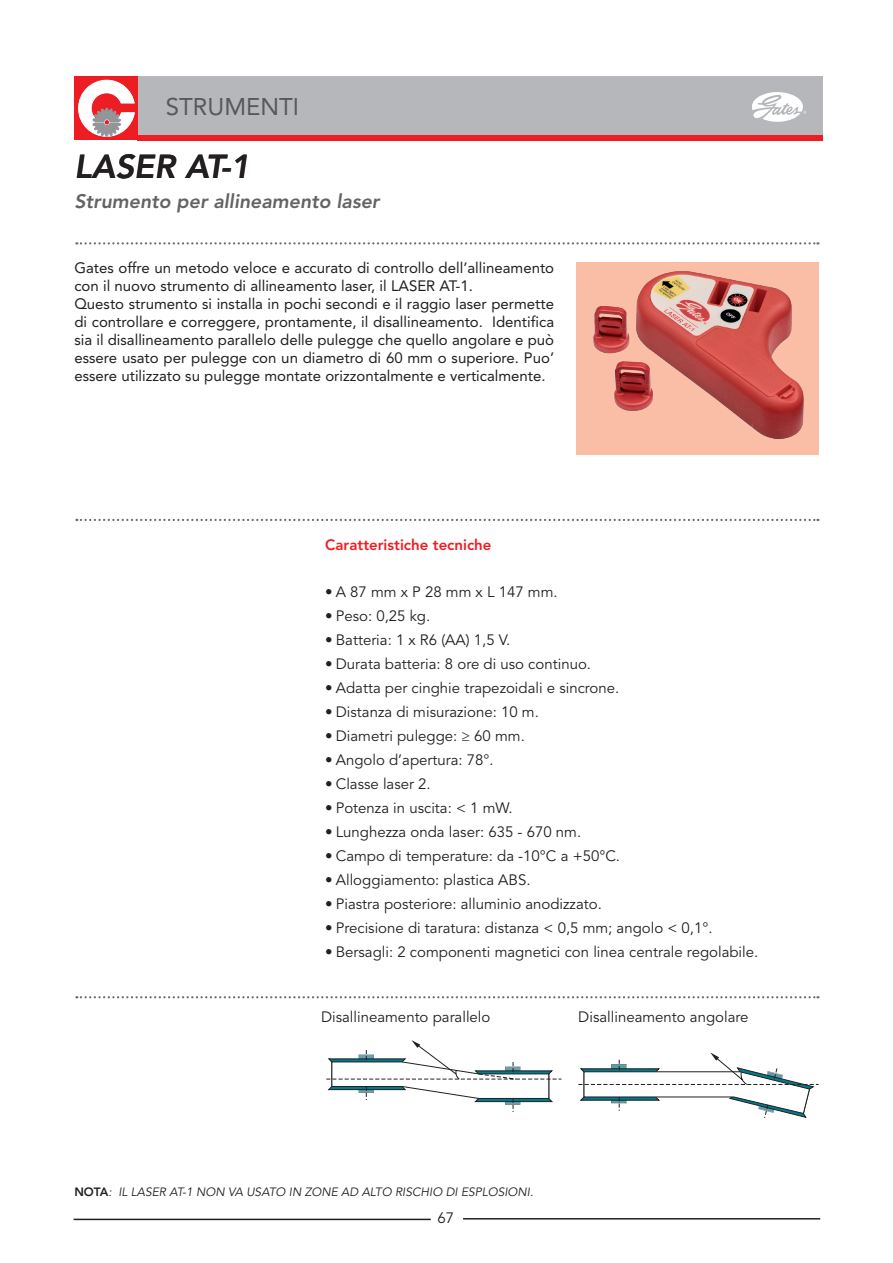
<style>
.page{position:relative;width:893px;height:1263px;background:#fff}
.page>*{position:absolute;margin:0;border:0;box-sizing:border-box;transform-origin:0 0}
.IB__TITLE_PROD{font:italic 800 33px "Avenir LT Std";color:#231f20}
.t1{font:24px "Avenir LT Std";color:#57585a}
.IB__TITLE_PROD_SUB{font:italic 800 19.5px "Avenir LT Std";color:#636366}
.IB__BODY_INDENT{font:15px "Avenir LT Std";color:#231f20}
.IB__BODY_INTRO{font:15px/18px "Avenir LT Std";color:#231f20}
.IB__BODY{font:15px "Avenir LT Std";color:#231f20}
.IB__BODY_TITLE_ALINE{font:800 15px "Avenir LT Std";color:#ee1d23}
.IB__BODY_NOTE{font:italic 12px "Avenir LT Std";color:#231f20}
.s1{font-weight:800;font-style:normal}
</style>
<div class="page">
<svg style="left:76px;top:242px;width:742px;height:2px"></svg>
<svg style="left:76px;top:519px;width:742px;height:2px"></svg>
<svg style="left:76px;top:996px;width:742px;height:2px"></svg>
<img style="left:576px;top:262px;width:243px;height:193px">
<svg style="left:326px;top:1040px;width:235px;height:72px"></svg>
<svg style="left:578px;top:1052px;width:241px;height:66px"></svg>
<hr style="left:74px;top:1219px;width:357px;height:1px;background:#231f20">
<hr style="left:463px;top:1218px;width:357px;height:1px;background:#231f20">
<div style="left:74px;top:77px;width:749px;height:63px;background:#b5b7bb"></div>
<div style="left:74px;top:77px;width:64px;height:63px;background:#ee1d23"></div>
<svg style="left:78px;top:79px;width:57px;height:58px"></svg>
<div style="left:138px;top:135px;width:685px;height:5px;background:#ee1d23"></div>
<svg style="left:752px;top:92px;width:54px;height:30px"></svg>
<p class="t1" style="left:166px;top:93px;width:135px">STRUMENTI</p>
<p class="IB__TITLE_PROD" style="left:74px;top:147px;width:178px">LASER AT-1</p>
<p class="IB__TITLE_PROD_SUB" style="left:74px;top:190px;width:307px">Strumento per allineamento laser</p>
<p class="IB__BODY_INTRO" style="left:74px;top:259px;width:481px">Gates offre un metodo veloce e accurato di controllo dell’allineamento con il nuovo strumento di allineamento laser, il LASER AT-1.</p>
<p class="IB__BODY_INTRO" style="left:74px;top:295px;width:481px;text-align:justify">Questo strumento si installa in pochi secondi e il raggio laser permette di controllare e correggere, prontamente, il disallineamento. Identifica sia il disallineamento parallelo delle pulegge che quello angolare e può essere usato per pulegge con un diametro di 60 mm o superiore. Puo’ essere utilizzato su pulegge montate orizzontalmente e verticalmente.</p>
<p class="IB__BODY_TITLE_ALINE" style="left:325px;top:536px;width:168px">Caratteristiche tecniche</p>
<p class="IB__BODY_INDENT" style="left:325px;top:583px;width:234px">• A 87 mm x P 28 mm x L 147 mm.</p>
<p class="IB__BODY_INDENT" style="left:325px;top:607px;width:106px">• Peso: 0,25 kg.</p>
<p class="IB__BODY_INDENT" style="left:325px;top:631px;width:187px">• Batteria: 1 x R6 (AA) 1,5 V.</p>
<p class="IB__BODY_INDENT" style="left:325px;top:655px;width:267px">• Durata batteria: 8 ore di uso continuo.</p>
<p class="IB__BODY_INDENT" style="left:325px;top:679px;width:296px">• Adatta per cinghie trapezoidali e sincrone.</p>
<p class="IB__BODY_INDENT" style="left:325px;top:703px;width:215px">• Distanza di misurazione: 10 m.</p>
<p class="IB__BODY_INDENT" style="left:325px;top:727px;width:201px">• Diametri pulegge: ≥ 60 mm.</p>
<p class="IB__BODY_INDENT" style="left:325px;top:751px;width:170px">• Angolo d’apertura: 78°.</p>
<p class="IB__BODY_INDENT" style="left:325px;top:775px;width:107px">• Classe laser 2.</p>
<p class="IB__BODY_INDENT" style="left:325px;top:799px;width:189px">• Potenza in uscita: &lt; 1 mW.</p>
<p class="IB__BODY_INDENT" style="left:325px;top:823px;width:257px">• Lunghezza onda laser: 635 - 670 nm.</p>
<p class="IB__BODY_INDENT" style="left:325px;top:847px;width:296px">• Campo di temperature: da -10°C a +50°C.</p>
<p class="IB__BODY_INDENT" style="left:325px;top:871px;width:207px">• Alloggiamento: plastica ABS.</p>
<p class="IB__BODY_INDENT" style="left:325px;top:895px;width:278px">• Piastra posteriore: alluminio anodizzato.</p>
<p class="IB__BODY_INDENT" style="left:325px;top:919px;width:389px">• Precisione di taratura: distanza &lt; 0,5 mm; angolo &lt; 0,1°.</p>
<p class="IB__BODY_INDENT" style="left:325px;top:943px;width:434px">• Bersagli: 2 componenti magnetici con linea centrale regolabile.</p>
<p class="IB__BODY" style="left:321px;top:1008px;width:171px">Disallineamento parallelo</p>
<p class="IB__BODY" style="left:578px;top:1008px;width:172px">Disallineamento angolare</p>
<p class="IB__BODY_NOTE" style="left:74px;top:1184px;width:461px"><span class="s1">NOTA</span>: IL LASER AT-1 NON VA USATO IN ZONE AD ALTO RISCHIO DI ESPLOSIONI.</p>
<p class="IB__BODY" style="left:437px;top:1209px;width:18px">67</p>
</div>
